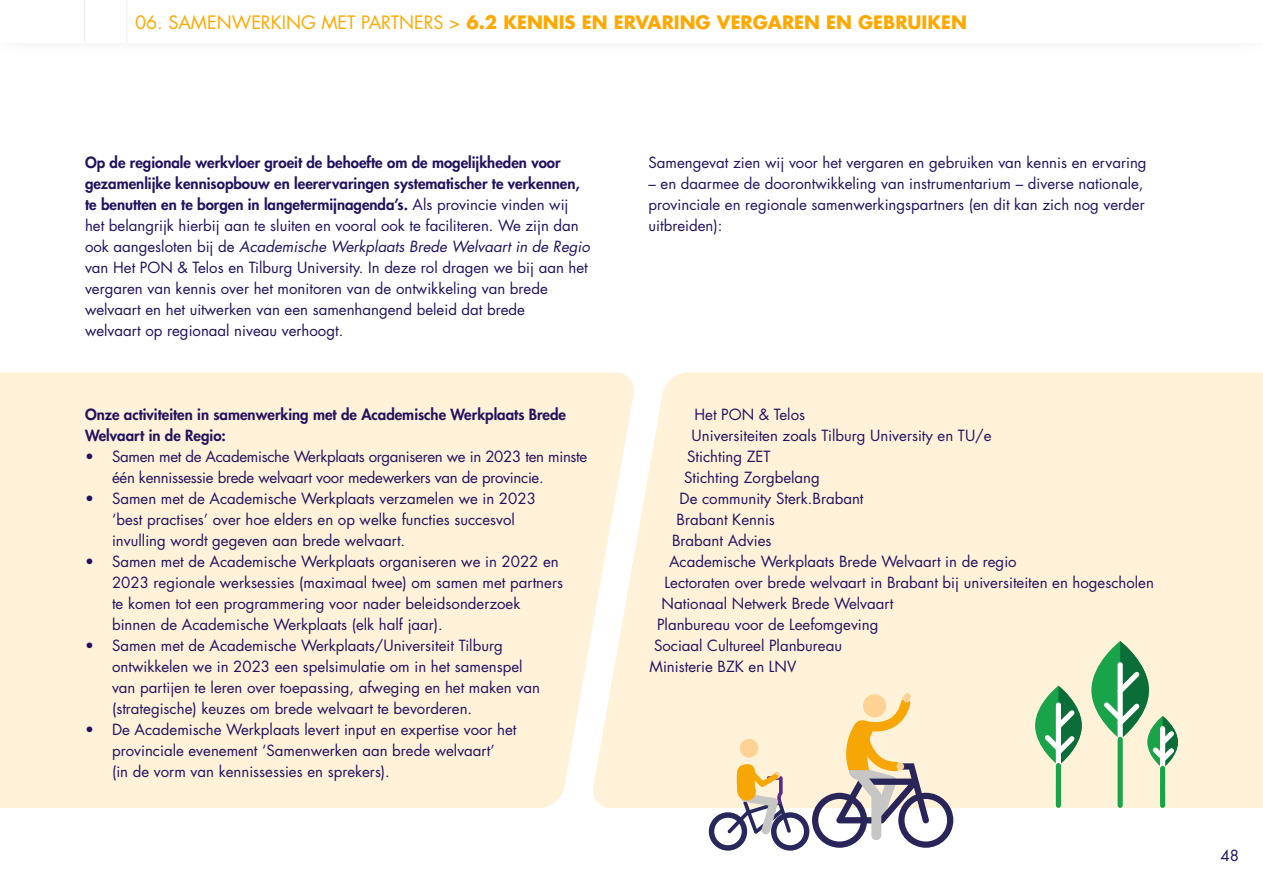
<style>
.page{position:relative;width:1263px;height:893px;background:#fff}
.page>*{position:absolute;margin:0;border:0;box-sizing:border-box;transform-origin:0 0}
.Hoofdstuk{font:700 18px "Futura Std";color:#ffa800}
.Broodtekst{font:15px/21px "Futura Std";color:#23125f}
.Broodtekst-2{font:15px/21px "Futura Std";letter-spacing:-.02em;color:#23125f}
.Broodtekst-3{font:800 15px/21px "Futura Std";color:#23125f}
.s1{font-weight:400}
.s2{font-weight:800}
.s3{font-style:italic}
</style>
<div class="page">
<hr style="left:84px;top:0;width:1px;height:43px;background:#ededed">
<hr style="left:126px;top:0;width:1px;height:43px;background:#ededed">
<div style="left:637px;top:372px;width:626px;height:436px;background:#fff2d9"></div>
<div style="left:0;top:372px;width:637px;height:436px;background:#fff2d9"></div>
<svg style="left:812px;top:693px;width:141px;height:155px"></svg>
<div style="left:896px;top:763px;width:8px;height:7px;background:#fcd394;border-radius:50%"></div>
<div style="left:771px;top:812px;width:38px;height:39px;border:5px solid #29275b;border-radius:50%"></div>
<div style="left:709px;top:812px;width:38px;height:39px;border:5px solid #29275b;border-radius:50%"></div>
<div style="left:740px;top:739px;width:18px;height:19px;background:#fcd394;border-radius:50%"></div>
<svg style="left:727px;top:763px;width:64px;height:71px;background:#d1bda3"></svg>
<svg style="left:1035px;top:686px;width:47px;height:79px"></svg>
<svg style="left:1040px;top:686px;width:42px;height:79px;background:#71b481"></svg>
<div style="left:1056px;top:705px;width:5px;height:81px;background:#fff"></div>
<div style="left:1056px;top:765px;width:5px;height:40px;background:#19a44a"></div>
<svg style="left:1091px;top:641px;width:58px;height:98px"></svg>
<div style="left:1117px;top:739px;width:6px;height:66px;background:#19a44a"></div>
<svg style="left:1099px;top:641px;width:79px;height:127px;background:#a5cba3"></svg>
<div style="left:1160px;top:729px;width:5px;height:58px;background:#fff"></div>
<div style="left:1160px;top:768px;width:5px;height:37px;background:#19a44a"></div>
<p class="Hoofdstuk" style="left:135px;top:10px;width:833px"><span class="s1">06. SAMENWERKING MET PARTNERS &gt;</span> 6.2 KENNIS EN ERVARING VERGAREN EN GEBRUIKEN</p>
<p class="Broodtekst" style="left:85px;top:152px;width:506px"><span class="s2">Op de regionale werkvloer groeit de behoefte om de mogelijkheden voor gezamenlijke kennisopbouw en leerervaringen systematischer te verkennen, te benutten en te borgen in langetermijnagenda’s.</span> Als provincie vinden wij het belangrijk hierbij aan te sluiten en vooral ook te faciliteren. We zijn dan ook aangesloten bij de <span class="s3">Academische Werkplaats Brede Welvaart in de Regio </span>van Het PON &amp; Telos en Tilburg University. In deze rol dragen we bij aan het vergaren van kennis over het monitoren van de ontwikkeling van brede</p>
<p class="Broodtekst" style="left:85px;top:299px;width:441px">welvaart en het uitwerken van een samenhangend beleid dat brede</p>
<p class="Broodtekst" style="left:85px;top:320px;width:260px">welvaart op regionaal niveau verhoogt.</p>
<p class="Broodtekst-3" style="left:85px;top:404px;width:483px">Onze activiteiten in samenwerking met de Academische Werkplaats Brede<br>Welvaart in de Regio:</p>
<p class="Broodtekst-2" style="left:112px;top:446px;width:477px;text-indent:-27px">• Samen met de Academische Werkplaats organiseren we in 2023 ten minste één kennissessie brede welvaart voor medewerkers van de provincie.</p>
<p class="Broodtekst" style="left:112px;top:488px;width:425px;text-indent:-27px">• Samen met de Academische Werkplaats verzamelen we in 2023 ‘best practises’ over hoe elders en op welke functies succesvol invulling wordt gegeven aan brede welvaart.</p>
<p class="Broodtekst" style="left:112px;top:551px;width:452px;text-indent:-27px">• Samen met de Academische Werkplaats organiseren we in 2022 en 2023 regionale werksessies (maximaal twee) om samen met partners te komen tot een programmering voor nader beleidsonderzoek binnen de Academische Werkplaats (elk half jaar).</p>
<p class="Broodtekst" style="left:112px;top:635px;width:429px;text-indent:-27px">• Samen met de Academische Werkplaats/Universiteit Tilburg ontwikkelen we in 2023 een spelsimulatie om in het samenspel van partijen te leren over toepassing, afweging en het maken van (strategische) keuzes om brede welvaart te bevorderen.</p>
<p class="Broodtekst" style="left:112px;top:719px;width:406px;text-indent:-27px">• De Academische Werkplaats levert input en expertise voor het provinciale evenement ‘Samenwerken aan brede welvaart’<br>(in de vorm van kennissessies en sprekers).</p>
<p class="Broodtekst" style="left:648px;top:152px;width:500px">Samengevat zien wij voor het vergaren en gebruiken van kennis en ervaring</p>
<p class="Broodtekst" style="left:648px;top:173px;width:498px;text-align:justify">– en daarmee de doorontwikkeling van instrumentarium – diverse nationale, provinciale en regionale samenwerkingspartners (en dit kan zich nog verder uitbreiden):</p>
<p class="Broodtekst" style="left:695px;top:404px;width:112px">Het PON &amp; Telos</p>
<p class="Broodtekst" style="left:692px;top:425px;width:301px">Universiteiten zoals Tilburg University en TU/e</p>
<p class="Broodtekst" style="left:687px;top:446px;width:85px">Stichting ZET</p>
<p class="Broodtekst" style="left:684px;top:467px;width:137px">Stichting Zorgbelang</p>
<p class="Broodtekst" style="left:680px;top:488px;width:185px">De community Sterk.Brabant</p>
<p class="Broodtekst" style="left:677px;top:509px;width:100px">Brabant Kennis</p>
<p class="Broodtekst" style="left:672px;top:530px;width:101px">Brabant Advies</p>
<p class="Broodtekst" style="left:669px;top:551px;width:349px">Academische Werkplaats Brede Welvaart in de regio</p>
<p class="Broodtekst" style="left:665px;top:572px;width:491px">Lectoraten over brede welvaart in Brabant bij universiteiten en hogescholen</p>
<p class="Broodtekst" style="left:662px;top:593px;width:233px">Nationaal Netwerk Brede Welvaart</p>
<p class="Broodtekst" style="left:657px;top:614px;width:223px">Planbureau voor de Leefomgeving</p>
<p class="Broodtekst" style="left:654px;top:635px;width:189px">Sociaal Cultureel Planbureau</p>
<p class="Broodtekst" style="left:650px;top:656px;width:148px">Ministerie BZK en LNV</p>
<p class="Broodtekst" style="left:1220px;top:845px;width:20px">48</p>
</div>
